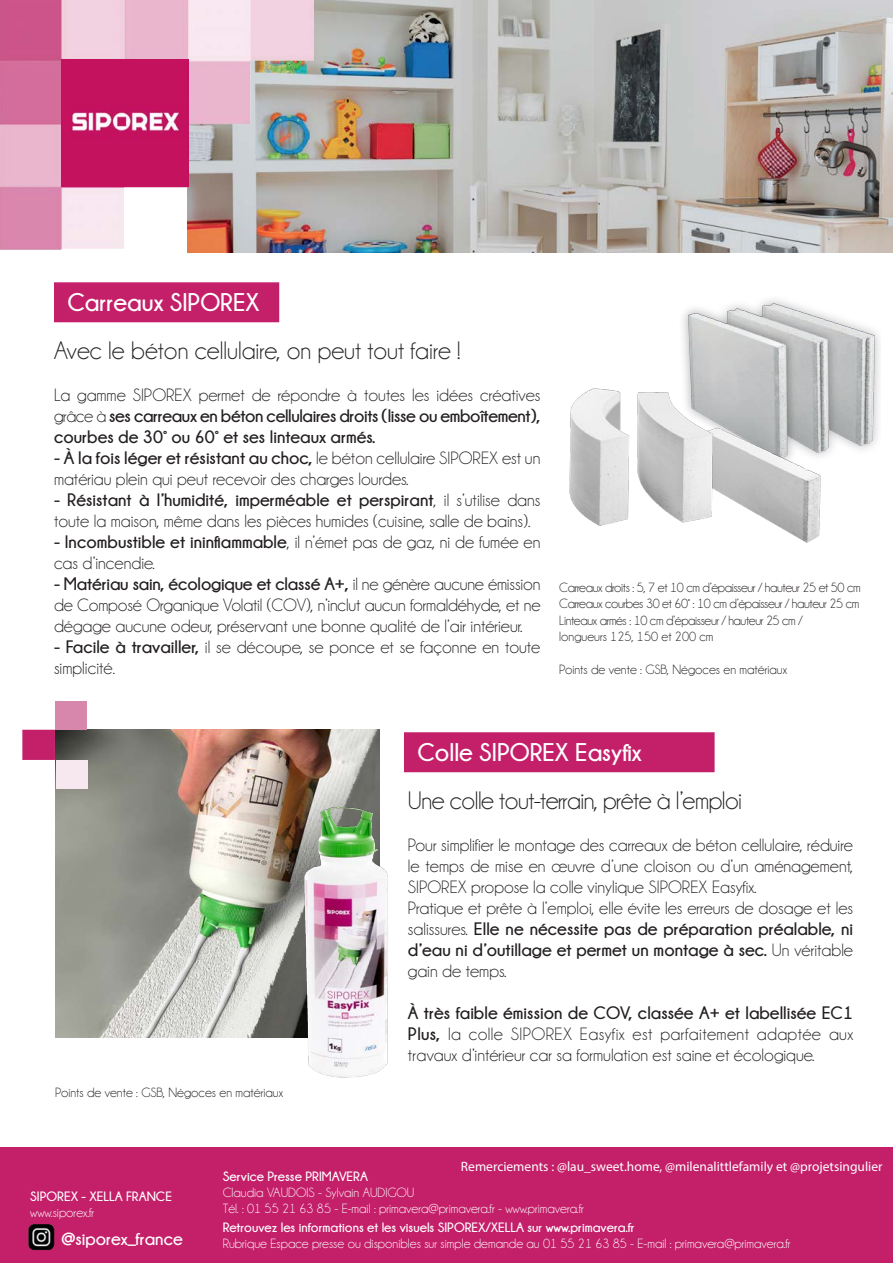
<style>
.page{position:relative;width:893px;height:1263px;background:#fff}
.page>*{position:absolute;margin:0;border:0;box-sizing:border-box;transform-origin:0 0}
.t1{font:25.5px "Champagne&Limousines";color:#231f20}
.t2{font:25.5px "Champagne&Limousines";letter-spacing:-.02em;color:#231f20}
.t3{font:700 25.5px "Champagne&Limousines";color:#fff}
.t4{font:18px/21px "Champagne&Limousines";color:#231f20;text-align:justify}
.t5{font:700 18px/21px "Champagne&Limousines";color:#231f20;text-align:justify}
.t6{font:700 18px "Champagne&Limousines";color:#fff}
.t7{font:13.5px "Champagne&Limousines";color:#fff}
.t8{font:13.5px "Champagne&Limousines";letter-spacing:-.03em;color:#231f20}
.t9{font:700 13.5px "Champagne&Limousines";color:#fff}
.t10{font:13.5px "Champagne&Limousines";color:#231f20}
.t11{font:13.5px "Myriad Pro";color:#fff}
.s1{font-weight:400}
.s2{font-weight:700}
</style>
<div class="page">
<img style="left:313px;top:0;width:580px;height:253px">
<img style="left:0;top:0;width:313px;height:253px">
<img style="left:62px;top:60px;width:126px;height:127px">
<div style="left:0;top:1147px;width:893px;height:116px;background:#c4206a"></div>
<img style="left:28px;top:1224px;width:27px;height:27px">
<img style="left:55px;top:729px;width:324px;height:308px">
<img style="left:294px;top:798px;width:94px;height:280px">
<div style="left:404px;top:732px;width:311px;height:40px;background:#c4206a;border:2px solid #c4206a"></div>
<div style="left:54px;top:282px;width:225px;height:40px;background:#c4206a;border:2px solid #c4206a"></div>
<div style="left:55px;top:701px;width:31px;height:29px;background:#d887ac"></div>
<div style="left:56px;top:760px;width:31px;height:29px;background:#f7e7ee"></div>
<div style="left:22px;top:730px;width:33px;height:30px;background:#c4206a;border:2px solid #c4206a"></div>
<img style="left:683px;top:299px;width:197px;height:155px">
<img style="left:754px;top:422px;width:72px;height:121px">
<img style="left:569px;top:376px;width:185px;height:150px">
<p class="t3" style="left:67px;top:288px;width:194px">Carreaux SIPOREX</p>
<p class="t1" style="left:54px;top:337px;width:408px">Avec le béton cellulaire, on peut tout faire !</p>
<p class="t5" style="left:54px;top:384px;width:488px"><span class="s1">La gamme SIPOREX permet de répondre à toutes les idées créatives grâce à</span> ses carreaux en béton cellulaires droits (lisse ou emboîtement), courbes de 30° ou 60° et ses linteaux armés.</p>
<p class="t4" style="left:54px;top:447px;width:488px"><span class="s2">- À la fois léger et résistant au choc,</span> le béton cellulaire SIPOREX est un matériau plein qui peut recevoir des charges lourdes.</p>
<p class="t4" style="left:54px;top:489px;width:488px"><span class="s2">- Résistant à l’humidité, imperméable et perspirant</span>, il s’utilise dans toute la maison, même dans les pièces humides (cuisine, salle de bains).</p>
<p class="t4" style="left:54px;top:531px;width:488px"><span class="s2">- Incombustible et ininflammable</span>, il n’émet pas de gaz, ni de fumée en cas d’incendie.</p>
<p class="t4" style="left:54px;top:573px;width:488px"><span class="s2">- Matériau sain, écologique et classé A+,</span> il ne génère aucune émission de Composé Organique Volatil (COV), n’inclut aucun formaldéhyde, et ne dégage aucune odeur, préservant une bonne qualité de l’air intérieur.</p>
<p class="t4" style="left:54px;top:636px;width:488px"><span class="s2">- Facile à travailler,</span> il se découpe, se ponce et se façonne en toute simplicité.</p>
<p class="t8" style="left:559px;top:581px;width:303px">Carreaux droits : 5, 7 et 10 cm d’épaisseur / hauteur 25 et 50 cm</p>
<p class="t8" style="left:559px;top:597px;width:302px">Carreaux courbes 30 et 60° : 10 cm d’épaisseur / hauteur 25 cm</p>
<p class="t8" style="left:559px;top:613px;width:245px">Linteaux armés : 10 cm d’épaisseur / hauteur 25 cm /</p>
<p class="t10" style="left:559px;top:630px;width:156px">longueurs 125, 150 et 200 cm</p>
<p class="t10" style="left:559px;top:663px;width:229px">Points de vente : GSB, Négoces en matériaux</p>
<p class="t3" style="left:417px;top:738px;width:226px">Colle SIPOREX Easyfix</p>
<p class="t10" style="left:55px;top:1085px;width:229px">Points de vente : GSB, Négoces en matériaux</p>
<p class="t2" style="left:408px;top:787px;width:336px">Une colle tout-terrain, prête à l’emploi</p>
<p class="t4" style="left:408px;top:834px;width:447px">Pour simplifier le montage des carreaux de béton cellulaire, réduire le temps de mise en œuvre d’une cloison ou d’un aménagement, SIPOREX propose la colle vinylique SIPOREX Easyfix.</p>
<p class="t4" style="left:408px;top:897px;width:447px">Pratique et prête à l’emploi, elle évite les erreurs de dosage et les salissures. <span class="s2">Elle ne nécessite pas de préparation préalable, ni d’eau ni d’outillage et permet un montage à sec.</span> Un véritable gain de temps.</p>
<p class="t4" style="left:408px;top:1002px;width:447px"><span class="s2">À très faible émission de COV, classée A+ et labellisée EC1<br>Plus,</span> la colle SIPOREX Easyfix est parfaitement adaptée aux travaux d’intérieur car sa formulation est saine et écologique.</p>
<p class="t9" style="left:30px;top:1189px;width:143px">SIPOREX - XELLA FRANCE</p>
<p class="t7" style="left:30px;top:1206px;width:66px">www.siporex.fr</p>
<p class="t6" style="left:61px;top:1228px;width:123px">@siporex_france</p>
<p class="t11" style="left:461px;top:1158px;width:423px">Remerciements : @lau_sweet.home, @milenalittlefamily et @projetsingulier</p>
<p class="t9" style="left:223px;top:1169px;width:147px">Service Presse PRIMAVERA</p>
<p class="t7" style="left:223px;top:1186px;width:193px">Claudia VAUDOIS - Sylvain AUDIGOU</p>
<p class="t7" style="left:223px;top:1202px;width:363px">Tél. : 01 55 21 63 85 - E-mail : primavera@primavera.fr - www.primavera.fr</p>
<p class="t9" style="left:223px;top:1220px;width:413px">Retrouvez les informations et les visuels SIPOREX/XELLA sur www.primavera.fr</p>
<p class="t7" style="left:223px;top:1237px;width:569px">Rubrique Espace presse ou disponibles sur simple demande au 01 55 21 63 85 - E-mail : primavera@primavera.fr</p>
</div>
